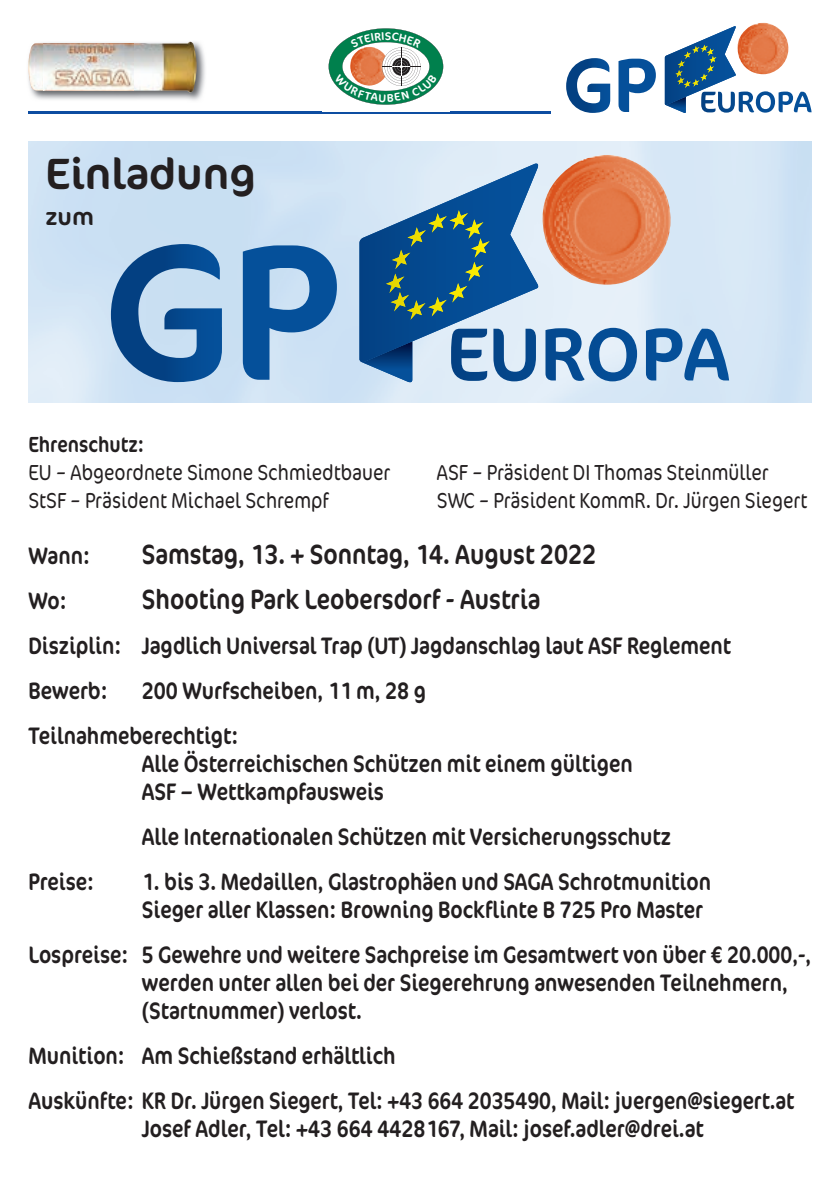
<style>
.page{position:relative;width:840px;height:1191px;background:#fff}
.page>*{position:absolute;margin:0;border:0;box-sizing:border-box;transform-origin:0 0}
.t1{font:44px "Cocon OT";color:#231f20}
.t2{font:28px "Cocon OT";color:#231f20;scale:.85 1}
.t3{font:24px/28px "Cocon OT";color:#231f20;scale:.85 1}
.t4{font:24px "Cocon OT";color:#231f20}
.t5{font:300 22px "Cocon OT";color:#231f20;scale:.85 1}
.t6{font:22px "Cocon OT";color:#231f20;scale:.85 1}
</style>
<div class="page">
<svg style="left:664px;top:26px;width:147px;height:87px"></svg>
<img style="left:737px;top:23px;width:51px;height:51px">
<svg style="left:566px;top:58px;width:89px;height:55px"></svg>
<hr style="left:28px;top:111px;width:522px;height:2px;background:#0d4da1">
<img style="left:31px;top:41px;width:174px;height:60px">
<img style="left:28px;top:42px;width:169px;height:50px">
<img style="left:43px;top:43px;width:90px;height:48px">
<img style="left:28px;top:142px;width:783px;height:261px">
<svg style="left:359px;top:163px;width:369px;height:220px;background:#80a5c7"></svg>
<img style="left:542px;top:155px;width:129px;height:130px">
<svg style="left:111px;top:244px;width:226px;height:138px;background:#6997c3"></svg>
<svg style="left:328px;top:28px;width:115px;height:77px"></svg>
<h1 class="t1" style="left:45px;top:148px;width:212px">Einladung</h1>
<p class="t4" style="left:45px;top:203px;width:50px">zum</p>
<p class="t6" style="left:28px;top:431px;width:137px">Ehrenschutz:</p>
<p class="t5" style="left:28px;top:459px;width:427px">EU – Abgeordnete Simone Schmiedtbauer</p>
<p class="t5" style="left:436px;top:459px;width:392px">ASF – Präsident DI Thomas Steinmüller</p>
<p class="t5" style="left:28px;top:487px;width:355px">StSF – Präsident Michael Schrempf</p>
<p class="t5" style="left:436px;top:487px;width:437px">SWC – Präsident KommR. Dr. Jürgen Siegert</p>
<p class="t3" style="left:28px;top:542px;width:74px">Wann:</p>
<p class="t2" style="left:142px;top:538px;width:535px">Samstag, 13. + Sonntag, 14. August 2022</p>
<p class="t3" style="left:28px;top:587px;width:47px">Wo:</p>
<p class="t2" style="left:142px;top:583px;width:470px">Shooting Park Leobersdorf - Austria</p>
<p class="t3" style="left:28px;top:623px;width:827px;line-height:45px">Disziplin: Jagdlich Universal Trap (UT) Jagdanschlag laut ASF Reglement<br>Bewerb:</p>
<p class="t3" style="left:28px;top:668px;width:469px;line-height:45px;text-indent:113px">200 Wurfscheiben, 11 m, 28 g<br>Teilnahmeberechtigt:</p>
<p class="t3" style="left:142px;top:750px;width:578px">Alle Österreichischen Schützen mit einem gültigen<br>ASF – Wettkampfausweis</p>
<p class="t3" style="left:142px;top:823px;width:624px">Alle Internationalen Schützen mit Versicherungsschutz</p>
<p class="t3" style="left:28px;top:868px;width:79px">Preise:</p>
<p class="t3" style="left:142px;top:868px;width:670px">1. bis 3. Medaillen, Glastrophäen und SAGA Schrotmunition<br>Sieger aller Klassen: Browning Bockflinte B 725 Pro Master</p>
<p class="t3" style="left:142px;top:941px;width:788px;text-indent:-113px">Lospreise: 5 Gewehre und weitere Sachpreise im Gesamtwert von über € 20.000,-, werden unter allen bei der Siegerehrung anwesenden Teilnehmern, (Startnummer) verlost.</p>
<p class="t3" style="left:28px;top:1034px;width:902px;line-height:45px">Munition: Am Schießstand erhältlich<br>Auskünfte: KR Dr. Jürgen Siegert, Tel: +43 664 2035490, Mail: juergen@siegert.at</p>
<p class="t3" style="left:142px;top:1115px;width:662px">Josef Adler, Tel: +43 664 4428167, Mail: josef.adler@drei.at</p>
</div>
